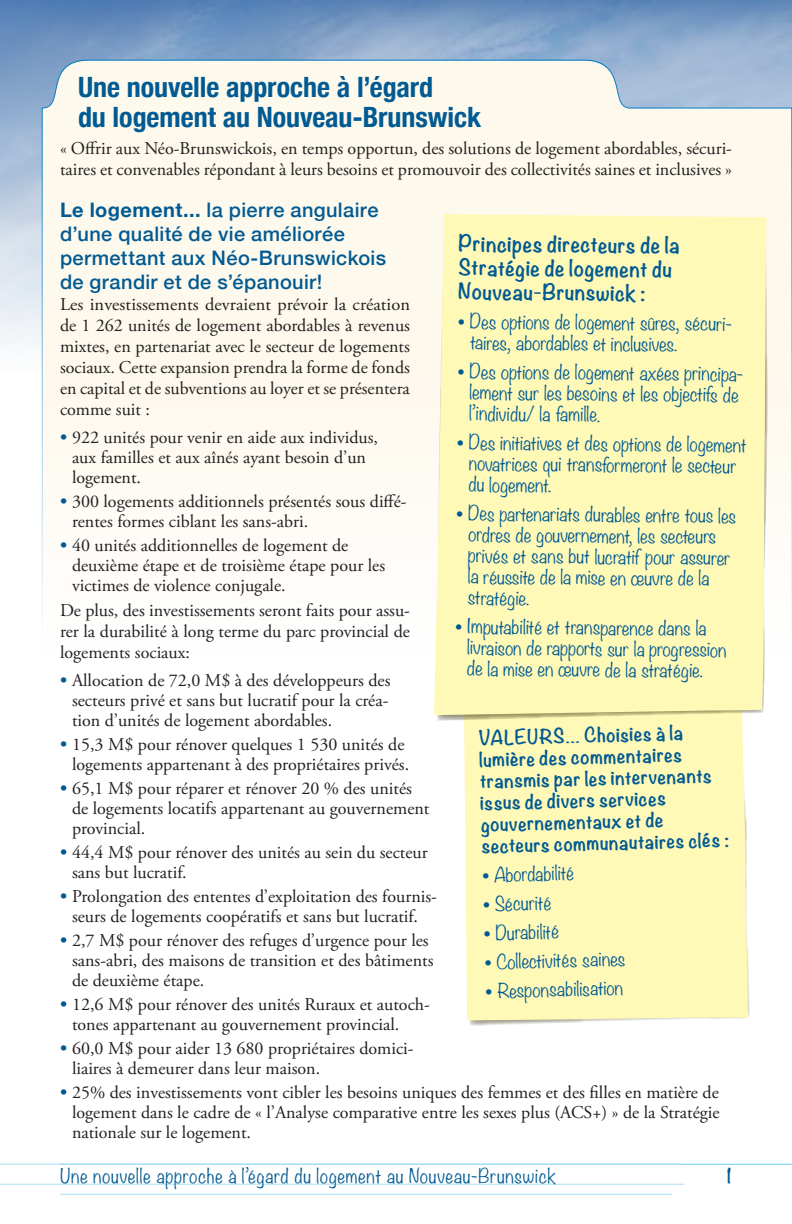
<style>
.page{position:relative;width:792px;height:1224px;background:#fff}
.page>*{position:absolute;margin:0;border:0;box-sizing:border-box;transform-origin:0 0}
.Heading_1{font:700 condensed 28px/30px "Helvetica Neue";color:#015a92}
.Heading_2{font:500 20px/24px "Helvetica Neue";letter-spacing:.02em;color:#015a92}
.Heading_2-2{font:700 20px/24px "Noteworthy";color:#015a92}
.text{font:18px/20px "Adobe Garamond Pro";color:#231f20}
.t1{font:300 18px/20.8px "Noteworthy";letter-spacing:.04em;color:#015a92}
.Heading_2-3{font:700 18px/21.6px "Noteworthy";color:#015a92}
.s1{font-weight:700}
.s2{font-weight:600;color:#015a92}
.s3{font-family:"Adobe Garamond Pro";font-weight:600}
</style>
<div class="page">
<img style="left:0;top:0;width:792px;height:373px">
<svg style="left:42px;top:60px;width:750px;height:563px"></svg>
<hr style="left:60px;top:1164px;width:732px;height:1px;background:#6bcff6">
<hr style="left:0;top:1184px;width:684px;height:1px;background:#aae0f9">
<hr style="left:60px;top:1194px;width:612px;height:1px;background:#aae0f9">
<hr style="left:0;top:1164px;width:684px;height:1px;background:#aae0f9">
<svg style="left:467px;top:962px;width:283px;height:64px"></svg>
<div style="left:464px;top:722px;width:284px;height:298px;background:#fff9b8"></div>
<div style="left:434px;top:214px;width:332px;height:501px;background:#fff9b8"></div>
<h1 class="Heading_1" style="left:78px;top:71px;width:405px">Une nouvelle approche à l’égard<br>du logement au Nouveau-Brunswick</h1>
<p class="text" style="left:60px;top:139px;width:674px;line-height:21px">« Offrir aux Néo-Brunswickois, en temps opportun, des solutions de logement abordables, sécuri&shy;taires et convenables répondant à leurs besoins et promouvoir des collectivités saines et inclusives »</p>
<h2 class="Heading_2" style="left:60px;top:197px;width:328px"><span class="s1">Le logement...</span> la pierre angulaire d’une qualité de vie améliorée permettant aux Néo-Brunswickois de grandir et de s’épanouir!</h2>
<p class="text" style="left:60px;top:295px;width:352px;line-height:21px;text-align:justify">Les investissements devraient prévoir la création de 1 262 unités de logement abordables à revenus mixtes, en partenariat avec le secteur de logements sociaux. Cette expansion prendra la forme de fonds en capital et de subventions au loyer et se présentera comme suit :</p>
<p class="text" style="left:72px;top:428px;width:308px;text-indent:-12px"><span class="s2">•</span> 922 unités pour venir en aide aux individus, aux familles et aux aînés ayant besoin d’un logement.</p>
<p class="text" style="left:72px;top:492px;width:336px;text-indent:-12px"><span class="s2">•</span> 300 logements additionnels présentés sous diffé&shy;rentes formes ciblant les sans-abri.</p>
<p class="text" style="left:72px;top:536px;width:315px;text-indent:-12px"><span class="s2">•</span> 40 unités additionnelles de logement de deuxième étape et de troisième étape pour les victimes de violence conjugale.</p>
<p class="text" style="left:60px;top:601px;width:352px;line-height:21px;text-align:justify">De plus, des investissements seront faits pour assu&shy;rer la durabilité à long terme du parc provincial de logements sociaux:</p>
<p class="text" style="left:72px;top:671px;width:320px;text-align:justify;text-indent:-12px"><span class="s2">•</span> Allocation de 72,0 M$ à des développeurs des secteurs privé et sans but lucratif pour la créa&shy;tion d’unités de logement abordables.</p>
<p class="text" style="left:60px;top:735px;width:351px;text-align:right"><span class="s2">•</span> 15,3 M$ pour rénover quelques 1 530 unités de logements appartenant à des propriétaires privés.</p>
<p class="text" style="left:72px;top:779px;width:359px;text-indent:-12px"><span class="s2">•</span> 65,1 M$ pour réparer et rénover 20 % des unités de logements locatifs appartenant au gouvernement provincial.</p>
<p class="text" style="left:72px;top:843px;width:357px;text-indent:-12px"><span class="s2">•</span> 44,4 M$ pour rénover des unités au sein du secteur sans but lucratif.</p>
<p class="text" style="left:60px;top:887px;width:379px;text-align:center"><span class="s2">•</span> Prolongation des ententes d’exploitation des fournis&shy;seurs de logements coopératifs et sans but lucratif.</p>
<p class="text" style="left:72px;top:931px;width:363px;text-indent:-12px"><span class="s2">•</span> 2,7 M$ pour rénover des refuges d’urgence pour les sans-abri, des maisons de transition et des bâtiments de deuxième étape.</p>
<p class="text" style="left:72px;top:995px;width:359px;text-indent:-12px"><span class="s2">•</span> 12,6 M$ pour rénover des unités Ruraux et autoch&shy;tones appartenant au gouvernement provincial.</p>
<p class="text" style="left:72px;top:1039px;width:343px;text-indent:-12px"><span class="s2">•</span> 60,0 M$ pour aider 13 680 propriétaires domici&shy;liaires à demeurer dans leur maison.</p>
<p class="text" style="left:72px;top:1083px;width:649px;text-align:justify;text-indent:-12px"><span class="s2">•</span> 25% des investissements vont cibler les besoins uniques des femmes et des filles en matière de logement dans le cadre de « l’Analyse comparative entre les sexes plus (ACS+) » de la Stratégie nationale sur le logement.</p>
<h2 class="Heading_2-2" style="left:459px;top:230px;width:223px;rotate:1deg">Principes directeurs de la<br>Stratégie de logement du<br>Nouveau-Brunswick :</h2>
<p class="t1" style="left:470px;top:312px;width:264px;text-indent:-12px"><span class="s3">•</span> Des options de logement sûres, sécuri&shy;taires, abordables et inclusives.</p>
<p class="t1" style="left:469px;top:362px;width:275px;text-indent:-12px"><span class="s3">•</span> Des options de logement axées principa&shy;lement sur les besoins et les objectifs de l’individu/ la famille.</p>
<p class="t1" style="left:469px;top:433px;width:280px;text-indent:-12px"><span class="s3">•</span> Des initiatives et des options de logement novatrices qui transformeront le secteur du logement.</p>
<p class="t1" style="left:468px;top:504px;width:270px;text-indent:-11px"><span class="s3">•</span> Des partenariats durables entre tous les ordres de gouvernement, les secteurs privés et sans but lucratif pour assurer la réussite de la mise en œuvre de la stratégie.</p>
<p class="t1" style="left:467px;top:616px;width:261px;text-indent:-12px"><span class="s3">•</span> Imputabilité et transparence dans la livraison de rapports sur la progression de la mise en œuvre de la stratégie.</p>
<h2 class="Heading_2-3" style="left:477px;top:728px;width:249px;rotate:-2deg">VALEURS… Choisies à la lumière des commentaires transmis par les intervenants issus de divers services gouvernementaux et de secteurs communautaires clés :</h2>
<p class="t1" style="left:482px;top:865px;width:93px;rotate:-2deg"><span class="s3">•</span> Abordabilité</p>
<p class="t1" style="left:483px;top:894px;width:70px;rotate:-2deg"><span class="s3">•</span> Sécurité</p>
<p class="t1" style="left:483px;top:923px;width:77px;rotate:-2deg"><span class="s3">•</span> Durabilité</p>
<p class="t1" style="left:484px;top:952px;width:142px;rotate:-2deg"><span class="s3">•</span> Collectivités saines</p>
<p class="t1" style="left:485px;top:981px;width:139px;rotate:-2deg"><span class="s3">•</span> Responsabilisation</p>
<p class="t1" style="left:60px;top:1165px;width:498px">Une nouvelle approche à l’égard du logement au Nouveau-Brunswick</p>
<p class="Heading_2-3" style="left:726px;top:1165px;width:7px">1</p>
</div>
